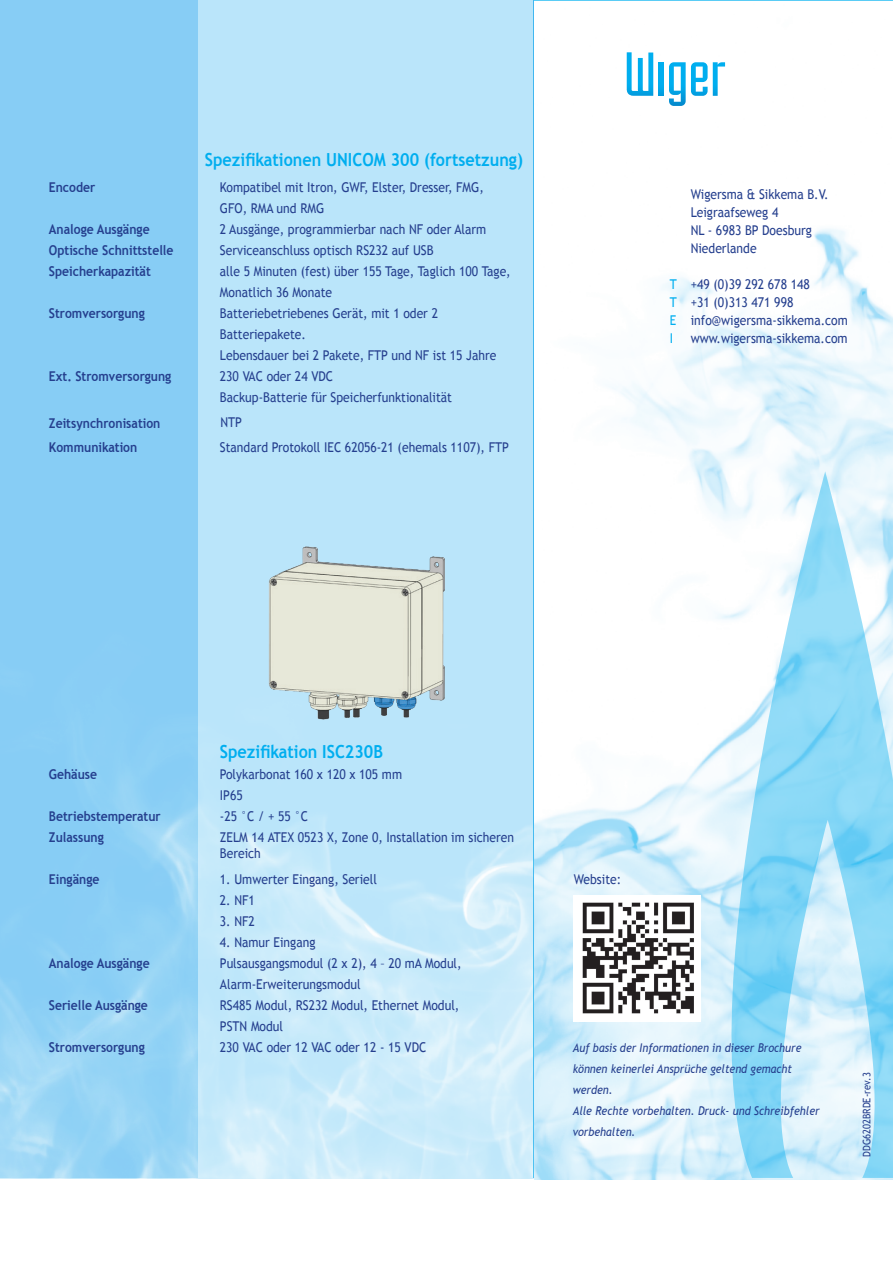
<style>
.page{position:relative;width:893px;height:1263px;background:#fff}
.page>*{position:absolute;margin:0;border:0;box-sizing:border-box;transform-origin:0 0}
.t1{font:700 18px "Trebuchet MS";color:#00aeef;scale:.9 1}
.t2{font:700 18px "Trebuchet MS";color:#00aeef;scale:.9 1}
.t3{font:13.5px/21px "Trebuchet MS";color:#253f8e;scale:.9 1}
.t4{font:700 13.5px "Trebuchet MS";color:#253f8e;scale:.9 1}
.t5{font:italic 12px/21px "Trebuchet MS";color:#253f8e;scale:.9 1}
.t6{font:10.5px "Trebuchet MS";color:#253f8e;scale:.9 1}
.s1{font-style:inherit}
.s2{color:#00aeef}
</style>
<div class="page">
<img style="left:0;top:0;width:893px;height:1179px">
<svg style="left:694px;top:471px;width:199px;height:707px"></svg>
<svg style="left:659px;top:62px;width:5px;height:34px"></svg>
<svg style="left:669px;top:62px;width:56px;height:44px"></svg>
<svg style="left:626px;top:52px;width:27px;height:44px"></svg>
<svg style="left:198px;top:0;width:336px;height:1178px;background:#bfe6fa"></svg>
<img style="left:573px;top:895px;width:128px;height:127px">
<img style="left:0;top:0;width:198px;height:1178px">
<img style="left:261px;top:538px;width:201px;height:202px">
<h1 class="t1" style="left:205px;top:149px;width:355px"><span class="s1">Spezifikationen</span> UNICOM 300 (fortsetzung)</h1>
<p class="t4" style="left:49px;top:178px;width:53px">Encoder</p>
<p class="t3" style="left:220px;top:177px;width:295px">Kompatibel mit Itron, GWF, Elster, Dresser, FMG,<br>GFO, RMA und RMG</p>
<p class="t4" style="left:49px;top:221px;width:114px">Analoge Ausgänge</p>
<p class="t3" style="left:220px;top:219px;width:298px">2 Ausgänge, programmierbar nach NF oder Alarm</p>
<p class="t4" style="left:49px;top:242px;width:140px">Optische Schnittstelle</p>
<p class="t3" style="left:220px;top:240px;width:239px">Serviceanschluss optisch RS232 auf USB</p>
<p class="t4" style="left:49px;top:263px;width:115px">Speicherkapazität</p>
<p class="t3" style="left:220px;top:261px;width:325px">alle 5 Minuten (fest) über 155 Tage, Taglich 100 Tage,<br>Monatlich 36 Monate</p>
<p class="t4" style="left:49px;top:305px;width:108px">Stromversorgung</p>
<p class="t3" style="left:220px;top:303px;width:309px">Batteriebetriebenes Gerät, mit 1 oder 2<br>Batteriepakete.<br>Lebensdauer bei 2 Pakete, FTP und NF ist 15 Jahre</p>
<p class="t4" style="left:49px;top:368px;width:138px">Ext. Stromversorgung</p>
<p class="t3" style="left:220px;top:366px;width:259px">230 VAC oder 24 VDC<br>Backup-Batterie für Speicherfunktionalität</p>
<p class="t4" style="left:49px;top:415px;width:125px">Zeitsynchronisation</p>
<p class="t3" style="left:220px;top:411px;width:25px">NTP</p>
<p class="t4" style="left:49px;top:439px;width:100px">Kommunikation</p>
<p class="t3" style="left:220px;top:436px;width:323px">Standard Protokoll IEC 62056-21 (ehemals 1107), FTP</p>
<p class="t3" style="left:691px;top:185px;width:155px;line-height:18px">Wigersma &amp; Sikkema B.V.<br>Leigraafseweg 4<br>NL - 6983 BP Doesburg<br>Niederlande</p>
<p class="t3" style="left:670px;top:275px;width:199px;line-height:18px"><span class="s2">T</span> +49 (0)39 292 678 148<br><span class="s2">T</span> +31 (0)313 471 998<br><span class="s2">E</span> info@wigersma-sikkema.com<br><span class="s2">I</span></p>
<p class="t3" style="left:691px;top:328px;width:176px">www.wigersma-sikkema.com</p>
<h1 class="t2" style="left:220px;top:740px;width:183px">Spezifikation ISC230B</h1>
<p class="t4" style="left:49px;top:766px;width:55px">Gehäuse</p>
<p class="t3" style="left:220px;top:764px;width:204px">Polykarbonat 160 x 120 x 105 mm<br>IP65</p>
<p class="t4" style="left:49px;top:808px;width:126px">Betriebstemperatur</p>
<p class="t3" style="left:220px;top:806px;width:100px">-25 °C / + 55 °C</p>
<p class="t4" style="left:49px;top:829px;width:63px">Zulassung</p>
<p class="t3" style="left:220px;top:829px;width:328px;line-height:16.2px">ZELM 14 ATEX 0523 X, Zone 0, Installation im sicheren<br>Bereich</p>
<p class="t4" style="left:49px;top:871px;width:58px">Eingänge</p>
<p class="t3" style="left:220px;top:869px;width:176px">1. Umwerter Eingang, Seriell</p>
<p class="t3" style="left:220px;top:890px;width:40px">2. NF1</p>
<p class="t3" style="left:220px;top:911px;width:40px">3. NF2</p>
<p class="t3" style="left:220px;top:932px;width:108px">4. Namur Eingang</p>
<p class="t4" style="left:49px;top:955px;width:114px">Analoge Ausgänge</p>
<p class="t3" style="left:220px;top:953px;width:270px">Pulsausgangsmodul (2 x 2), 4 – 20 mA Modul,<br>Alarm-Erweiterungsmodul</p>
<p class="t4" style="left:49px;top:997px;width:112px">Serielle Ausgänge</p>
<p class="t3" style="left:220px;top:995px;width:268px">RS485 Modul, RS232 Modul, Ethernet Modul,<br>PSTN Modul</p>
<p class="t4" style="left:49px;top:1039px;width:108px">Stromversorgung</p>
<p class="t3" style="left:220px;top:1037px;width:231px">230 VAC oder 12 VAC oder 12 - 15 VDC</p>
<p class="t3" style="left:574px;top:869px;width:54px">Website:</p>
<p class="t5" style="left:573px;top:1037px;width:276px">Auf basis der Informationen in dieser Brochure können keinerlei Ansprüche geltend gemacht werden.<br>Alle Rechte vorbehalten. Druck- und Schreibfehler vorbehalten.</p>
<p class="t6" style="left:860px;top:1157px;width:96px;rotate:-90deg">DDG6202BRDE-rev.3</p>
</div>
